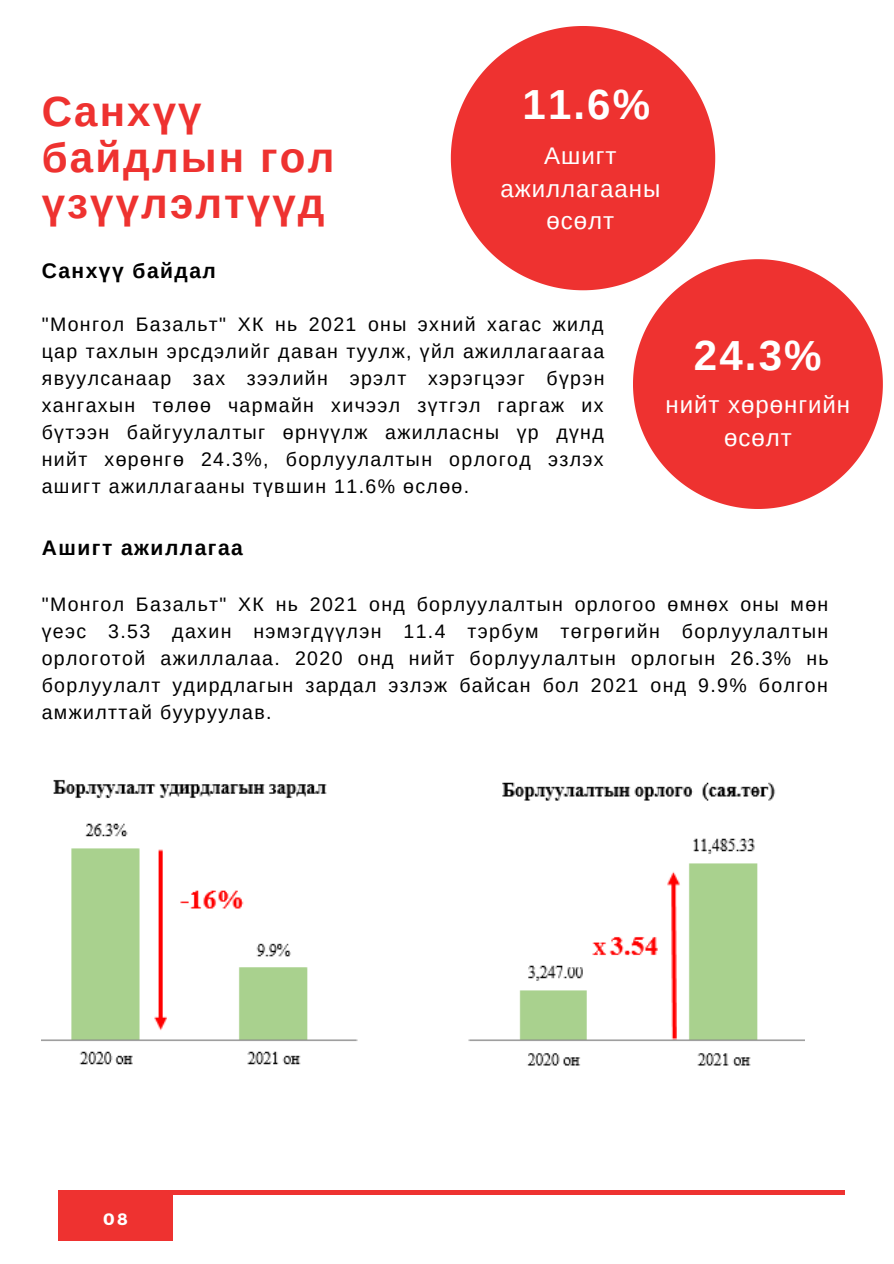
<style>
.page{position:relative;width:894px;height:1264px;background:#fff}
.page>*{position:absolute;margin:0;border:0;box-sizing:border-box;transform-origin:0 0}
.t1{font:700 42px/46.2px "Arimo";letter-spacing:.05em;color:#ee3230}
.t2{font:700 42px "Arimo";color:#fff}
.t3{font:24px/32.7px "Arimo";letter-spacing:.04em;color:#fff;text-align:center}
.t4{font:700 21px "Arimo";letter-spacing:.07em;color:#000}
.t5{font:19.5px/27px "Arimo";letter-spacing:.07em;color:#000;text-align:justify}
.t6{font:700 16.5px "Montserrat";color:#fff}
</style>
<div class="page">
<svg style="left:450px;top:26px;width:265px;height:264px;fill:#ee3230"></svg>
<svg style="left:632px;top:259px;width:250px;height:250px;fill:#ee3230"></svg>
<div style="left:58px;top:1193px;width:115px;height:47px;background:#ee3230"></div>
<hr style="left:58px;top:1190px;width:786px;height:3px;background:#ee3230">
<img style="left:42px;top:779px;width:762px;height:287px">
<h1 class="t1" style="left:42px;top:88px;width:294px">Санхүү байдлын гол үзүүлэлтүүд</h1>
<p class="t4" style="left:42px;top:259px;width:176px">Санхүү байдал</p>
<h1 class="t2" style="left:522px;top:81px;width:129px">11.6%</h1>
<p class="t3" style="left:500px;top:139px;width:161px">Ашигт ажиллагааны өсөлт</p>
<p class="t5" style="left:42px;top:310px;width:564px">"Монгол Базальт" ХК нь 2021 оны эхний хагас жилд цар тахлын эрсдэлийг даван туулж, үйл ажиллагаагаа явуулсанаар зах зээлийн эрэлт хэрэгцээг бүрэн хангахын төлөө чармайн хичээл зүтгэл гаргаж их бүтээн байгуулалтыг өрнүүлж ажилласны үр дүнд нийт хөрөнгө 24.3%, борлуулалтын орлогод эзлэх ашигт ажиллагааны түвшин 11.6% өслөө.</p>
<h1 class="t2" style="left:693px;top:332px;width:129px">24.3%</h1>
<p class="t3" style="left:665px;top:389px;width:186px">нийт хөрөнгийн өсөлт</p>
<p class="t4" style="left:42px;top:536px;width:203px">Ашигт ажиллагаа</p>
<p class="t5" style="left:42px;top:590px;width:788px">"Монгол Базальт" ХК нь 2021 онд борлуулалтын орлогоо өмнөх оны мөн үеэс 3.53 дахин нэмэгдүүлэн 11.4 тэрбум төгрөгийн борлуулалтын орлоготой ажиллалаа. 2020 онд нийт борлуулалтын орлогын 26.3% нь борлуулалт удирдлагын зардал эзлэж байсан бол 2021 онд 9.9% болгон амжилттай бууруулав.</p>
<p class="t6" style="left:103px;top:1207px;width:26px">08</p>
</div>
